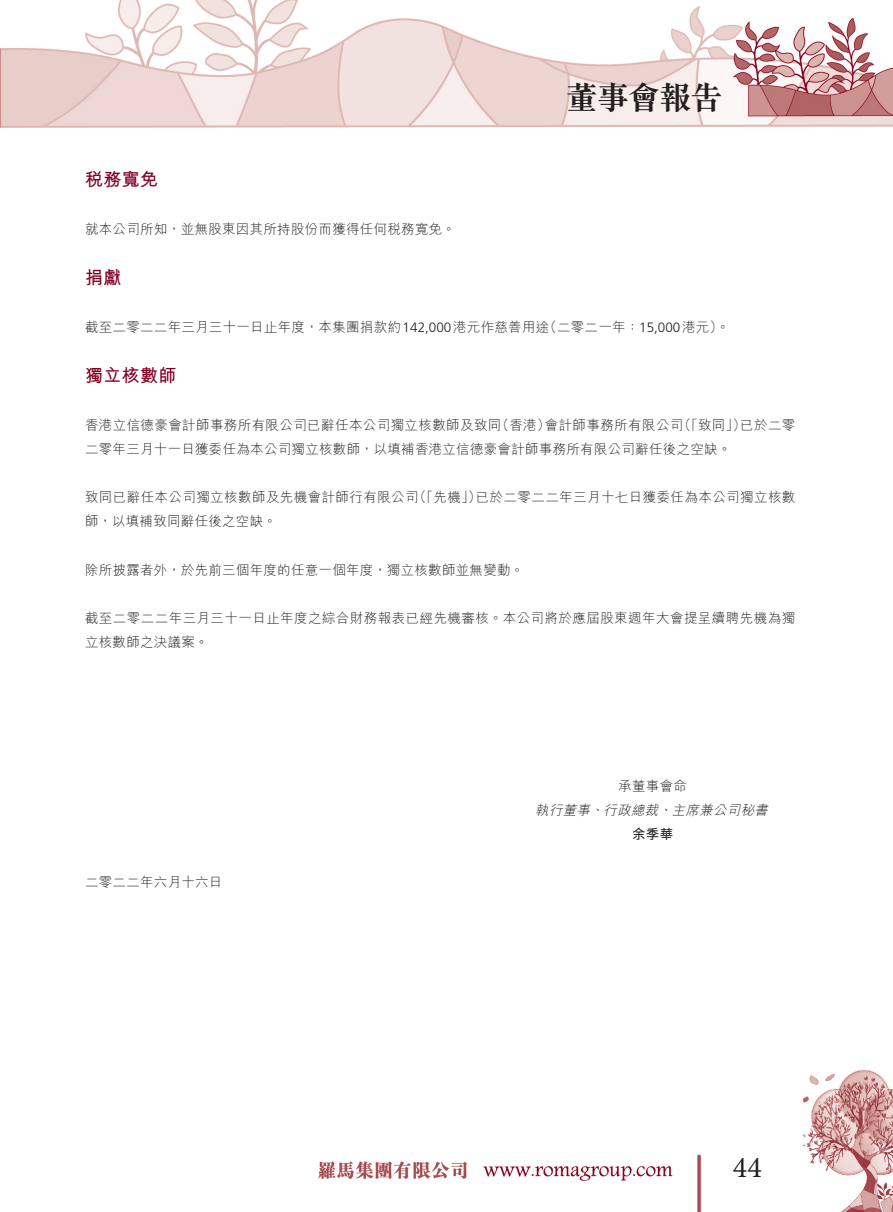
<style>
.page{position:relative;width:893px;height:1212px;background:#fff}
.page>*{position:absolute;margin:0;border:0;box-sizing:border-box;transform-origin:0 0}
.t1{font:700 33px "M Sung HK";letter-spacing:-.055em;color:#231f20}
.t2{font:30px "Minion Pro";color:#231f20}
.t3{font:700 18px "M Hei HK";letter-spacing:.02em;color:#820123}
.t4{font:300 13.5px/24px "M Hei HK";letter-spacing:.02em;color:#231f20}
.t5{font:italic 300 13.5px/24px "M Hei HK";color:#231f20;text-align:center}
.s1{font-family:"Frutiger LT Std"}
.s2{font-style:normal}
.s3{font-weight:700;font-style:normal}
</style>
<div class="page">
<img style="left:0;top:0;width:893px;height:1212px">
<p class="t1" style="left:565px;top:82px;width:159px">董事會報告</p>
<p class="t3" style="left:85px;top:166px;width:75px">稅務寬免</p>
<p class="t4" style="left:85px;top:217px;width:372px">就本公司所知，並無股東因其所持股份而獲得任何稅務寬免。</p>
<p class="t3" style="left:85px;top:265px;width:38px">捐獻</p>
<p class="t4" style="left:85px;top:315px;width:646px">截至二零二二年三月三十一日止年度，本集團捐款約<span class="s1">142,000</span>港元作慈善用途（二零二一年：<span class="s1">15,000</span>港元）。</p>
<p class="t3" style="left:85px;top:363px;width:93px">獨立核數師</p>
<p class="t4" style="left:85px;top:413px;width:712px">香港立信德豪會計師事務所有限公司已辭任本公司獨立核數師及致同（香港）會計師事務所有限公司（「致同」）已於二零二零年三月十一日獲委任為本公司獨立核數師，以填補香港立信德豪會計師事務所有限公司辭任後之空缺。</p>
<p class="t4" style="left:85px;top:485px;width:712px">致同已辭任本公司獨立核數師及先機會計師行有限公司（「先機」）已於二零二二年三月十七日獲委任為本公司獨立核數師，以填補致同辭任後之空缺。</p>
<p class="t4" style="left:85px;top:557px;width:441px">除所披露者外，於先前三個年度的任意一個年度，獨立核數師並無變動。</p>
<p class="t4" style="left:85px;top:605px;width:712px">截至二零二二年三月三十一日止年度之綜合財務報表已經先機審核。本公司將於應屆股東週年大會提呈續聘先機為獨立核數師之決議案。</p>
<p class="t4" style="left:85px;top:869px;width:139px">二零二二年六月十六日</p>
<p class="t5" style="left:535px;top:773px;width:237px"><span class="s2">承董事會命<br></span>執行董事、行政總裁、主席兼公司秘書<span class="s3">余季華</span></p>
<p class="t2" style="left:733px;top:1148px;width:30px">44</p>
</div>
